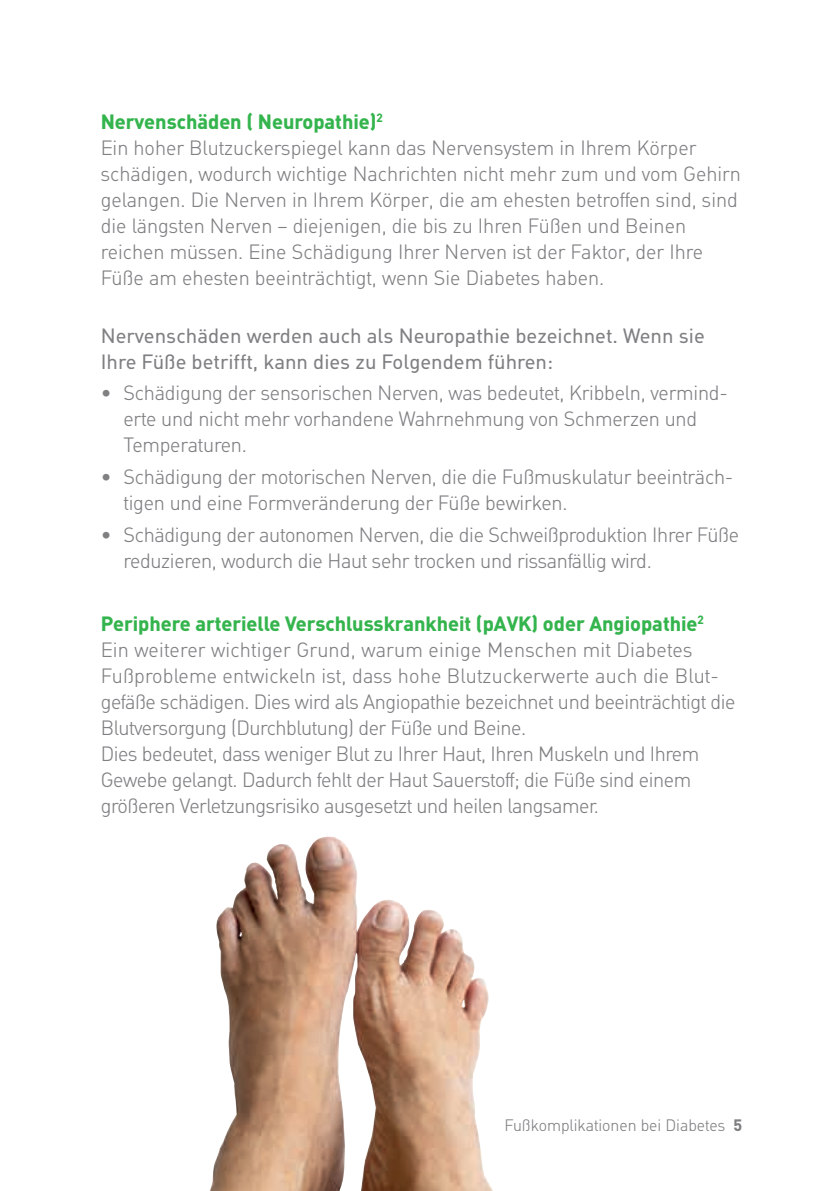
<style>
.page{position:relative;width:840px;height:1191px;background:#fff}
.page>*{position:absolute;margin:0;border:0;box-sizing:border-box;transform-origin:0 0}
.t1{font:300 20px/26px "MHC Din";letter-spacing:-.01em;color:#808083}
.t2{font:20px/26px "MHC Din";color:#808083}
.t3{font:300 16px "MHC Din";color:#808083}
.s1{font-weight:700;color:#34b44d}
.s2{font-weight:700}
</style>
<div class="page">
<img style="left:209px;top:842px;width:284px;height:349px">
<p class="t1" style="left:101px;top:109px;width:641px"><span class="s1">Nervenschäden ( Neuropathie)</span><sup>2<br></sup>Ein hoher Blutzuckerspiegel kann das Nervensystem in Ihrem Körper schädigen, wodurch wichtige Nachrichten nicht mehr zum und vom Gehirn gelangen. Die Nerven in Ihrem Körper, die am ehesten betroffen sind, sind die längsten Nerven – diejenigen, die bis zu Ihren Füßen und Beinen reichen müssen. Eine Schädigung Ihrer Nerven ist der Faktor, der Ihre Füße am ehesten beeinträchtigt, wenn Sie Diabetes haben.</p>
<p class="t2" style="left:101px;top:322px;width:605px">Nervenschäden werden auch als Neuropathie bezeichnet. Wenn sie<br>Ihre Füße betrifft, kann dies zu Folgendem führen:</p>
<p class="t1" style="left:123px;top:380px;width:605px;text-indent:-23px">• Schädigung der sensorischen Nerven, was bedeutet, Kribbeln, vermind&shy;erte und nicht mehr vorhandene Wahrnehmung von Schmerzen und<br>Temperaturen.</p>
<p class="t1" style="left:123px;top:464px;width:611px;text-indent:-23px">• Schädigung der motorischen Nerven, die die Fußmuskulatur beeinträch&shy;tigen und eine Formveränderung der Füße bewirken.</p>
<p class="t1" style="left:123px;top:522px;width:617px;text-indent:-23px">• Schädigung der autonomen Nerven, die die Schweißproduktion Ihrer Füße reduzieren, wodurch die Haut sehr trocken und rissanfällig wird.</p>
<p class="t1" style="left:101px;top:611px;width:636px"><span class="s1">Periphere arterielle Verschlusskrankheit (pAVK) oder Angiopathie</span><sup>2<br></sup>Ein weiterer wichtiger Grund, warum einige Menschen mit Diabetes Fußprobleme entwickeln ist, dass hohe Blutzuckerwerte auch die Blut&shy;gefäße schädigen. Dies wird als Angiopathie bezeichnet und beeinträchtigt die Blutversorgung (Durchblutung) der Füße und Beine.<br>Dies bedeutet, dass weniger Blut zu Ihrer Haut, Ihren Muskeln und Ihrem Gewebe gelangt. Dadurch fehlt der Haut Sauerstoff; die Füße sind einem größeren Verletzungsrisiko ausgesetzt und heilen langsamer.</p>
<p class="t3" style="left:504px;top:1116px;width:239px">Fußkomplikationen bei Diabetes <span class="s2">5</span></p>
</div>
